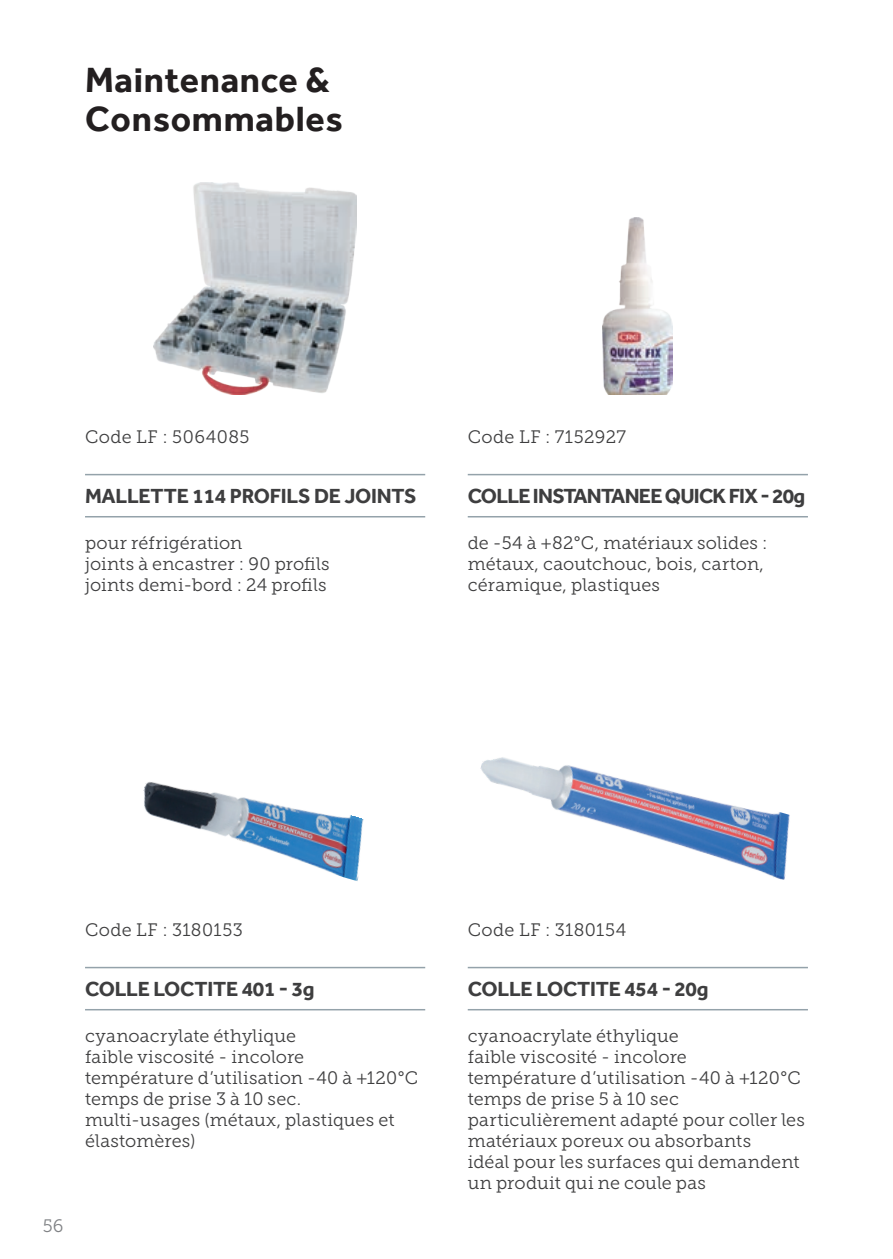
<style>
.page{position:relative;width:893px;height:1259px;background:#fff}
.page>*{position:absolute;margin:0;border:0;box-sizing:border-box;transform-origin:0 0}
.t1{font:700 36px/39px "Effra";letter-spacing:.02em;color:#231f20}
.t2{font:700 21px "Effra";letter-spacing:-.01em;color:#3e3e3f}
.t3{font:700 21px "Effra";letter-spacing:-.035em;color:#3e3e3f}
.t4{font:18px/21px "Museo Slab 300";letter-spacing:.01em;color:#3e3e3f}
.t5{font:18px "Museo Slab 300";letter-spacing:.03em;color:#3e3e3f}
.t6{font:18px "Museo Slab 300";color:#808285}
</style>
<div class="page">
<img style="left:154px;top:182px;width:202px;height:213px">
<img style="left:603px;top:217px;width:70px;height:178px">
<hr style="left:85px;top:474px;width:340px;height:1px;background:#94a2aa">
<hr style="left:85px;top:516px;width:340px;height:1px;background:#94a2aa">
<hr style="left:468px;top:474px;width:340px;height:1px;background:#94a2aa">
<hr style="left:468px;top:516px;width:340px;height:1px;background:#94a2aa">
<img style="left:143px;top:782px;width:221px;height:99px">
<img style="left:480px;top:757px;width:310px;height:123px">
<hr style="left:85px;top:967px;width:340px;height:1px;background:#94a2aa">
<hr style="left:85px;top:1009px;width:340px;height:1px;background:#94a2aa">
<hr style="left:468px;top:967px;width:340px;height:1px;background:#94a2aa">
<hr style="left:468px;top:1009px;width:340px;height:1px;background:#94a2aa">
<h1 class="t1" style="left:85px;top:60px;width:259px">Maintenance &amp;<br>Consommables</h1>
<p class="t5" style="left:85px;top:427px;width:166px">Code LF : 5064085</p>
<p class="t4" style="left:468px;top:427px;width:160px">Code LF : 7152927</p>
<p class="t2" style="left:85px;top:483px;width:333px">MALLETTE 114 PROFILS DE JOINTS</p>
<p class="t3" style="left:468px;top:483px;width:339px">COLLE INSTANTANEE QUICK FIX - 20g</p>
<p class="t4" style="left:85px;top:532px;width:246px">pour réfrigération<br>joints à encastrer : 90 profils joints demi-bord : 24 profils</p>
<p class="t4" style="left:468px;top:532px;width:301px">de -54 à +82°C, matériaux solides : métaux, caoutchouc, bois, carton, céramique, plastiques</p>
<p class="t6" style="left:43px;top:1215px;width:22px">56</p>
<p class="t4" style="left:85px;top:919px;width:159px">Code LF : 3180153</p>
<p class="t4" style="left:468px;top:919px;width:160px">Code LF : 3180154</p>
<p class="t2" style="left:85px;top:976px;width:231px">COLLE LOCTITE 401 - 3g</p>
<p class="t2" style="left:468px;top:976px;width:242px">COLLE LOCTITE 454 - 20g</p>
<p class="t4" style="left:85px;top:1025px;width:335px">cyanoacrylate éthylique<br>faible viscosité - incolore<br>température d’utilisation -40 à +120°C temps de prise 3 à 10 sec. multi-usages (métaux, plastiques et élastomères)</p>
<p class="t4" style="left:468px;top:1025px;width:339px">cyanoacrylate éthylique<br>faible viscosité - incolore<br>température d’utilisation -40 à +120°C temps de prise 5 à 10 sec particulièrement adapté pour coller les matériaux poreux ou absorbants<br>idéal pour les surfaces qui demandent un produit qui ne coule pas</p>
</div>
